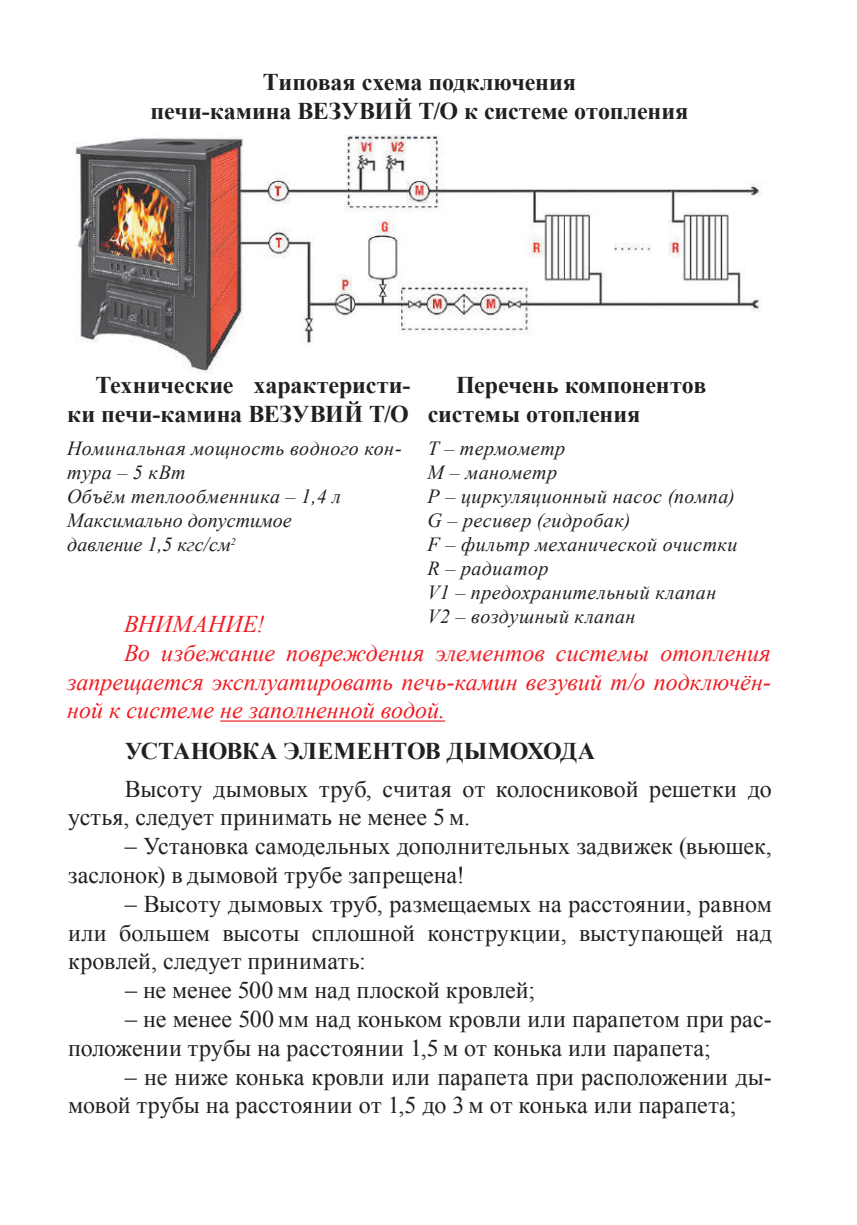
<style>
.page{position:relative;width:857px;height:1225px;background:#fff}
.page>*{position:absolute;margin:0;border:0;box-sizing:border-box;transform-origin:0 0}
.t1{font:24px/28.8px "Times New Roman";color:#231f20}
.t2{font:700 24px/28.8px "Times New Roman";letter-spacing:-.005em;color:#231f20;text-align:center}
.t3{font:italic 24px "Times New Roman";color:#ee1d23}
.t4{font:italic 20px/24px "Times New Roman";letter-spacing:.02em;color:#231f20}
</style>
<div class="page">
<img style="left:75px;top:135px;width:686px;height:238px">
<hr style="left:220px;top:720px;width:225px;height:1px;background:#ee1d23">
<p class="t2" style="left:150px;top:67px;width:539px">Типовая схема подключения<br>печи-камина ВЕЗУВИЙ Т/О к системе отопления</p>
<p class="t2" style="left:67px;top:370px;width:344px;text-align:right">Технические характеристи&shy;ки печи-камина ВЕЗУВИЙ Т/О</p>
<p class="t4" style="left:67px;top:435px;width:336px">Номинальная мощность водного кон&shy;тура – 5 кВт<br>Объём теплообменника – 1,4 л<br>Максимально допустимое<br>давление 1,5 кгс/см<sup>2</sup></p>
<p class="t2" style="left:427px;top:370px;width:280px;text-align:left;text-indent:28px">Перечень компонентов системы отопления</p>
<p class="t4" style="left:427px;top:435px;width:311px">Т – термометр<br>М – манометр<br>Р – циркуляционный насос (помпа)<br>G – ресивер (гидробак)<br>F – фильтр механической очистки<br>R – радиатор<br>V1 – предохранительный клапан<br>V2 – воздушный клапан</p>
<p class="t3" style="left:124px;top:607px;width:142px">ВНИМАНИЕ!</p>
<p class="t3" style="left:124px;top:636px;width:648px">Во избежание повреждения элементов системы отопления</p>
<p class="t3" style="left:67px;top:665px;width:705px">запрещается эксплуатировать печь-камин везувий т/о подключён-</p>
<p class="t3" style="left:67px;top:694px;width:379px">ной к системе не заполненной водой.</p>
<p class="t2" style="left:125px;top:736px;width:471px">УСТАНОВКА ЭЛЕМЕНТОВ ДЫМОХОДА</p>
<p class="t1" style="left:68px;top:773px;width:705px;text-indent:57px">Высоту дымовых труб, считая от колосниковой решетки до устья, следует принимать не менее 5 м.</p>
<p class="t1" style="left:68px;top:831px;width:705px;text-indent:57px">– Установка самодельных дополнительных задвижек (вьюшек, заслонок) в дымовой трубе запрещена!</p>
<p class="t1" style="left:68px;top:889px;width:705px;text-align:justify;text-indent:57px">– Высоту дымовых труб, размещаемых на расстоянии, равном или большем высоты сплошной конструкции, выступающей над кровлей, следует принимать:</p>
<p class="t1" style="left:125px;top:975px;width:411px">– не менее 500 мм над плоской кровлей;</p>
<p class="t1" style="left:68px;top:1004px;width:704px;text-indent:57px">– не менее 500 мм над коньком кровли или парапетом при рас&shy;положении трубы на расстоянии 1,5 м от конька или парапета;</p>
<p class="t1" style="left:68px;top:1061px;width:704px;text-indent:57px">– не ниже конька кровли или парапета при расположении ды&shy;мовой трубы на расстоянии от 1,5 до 3 м от конька или парапета;</p>
</div>
